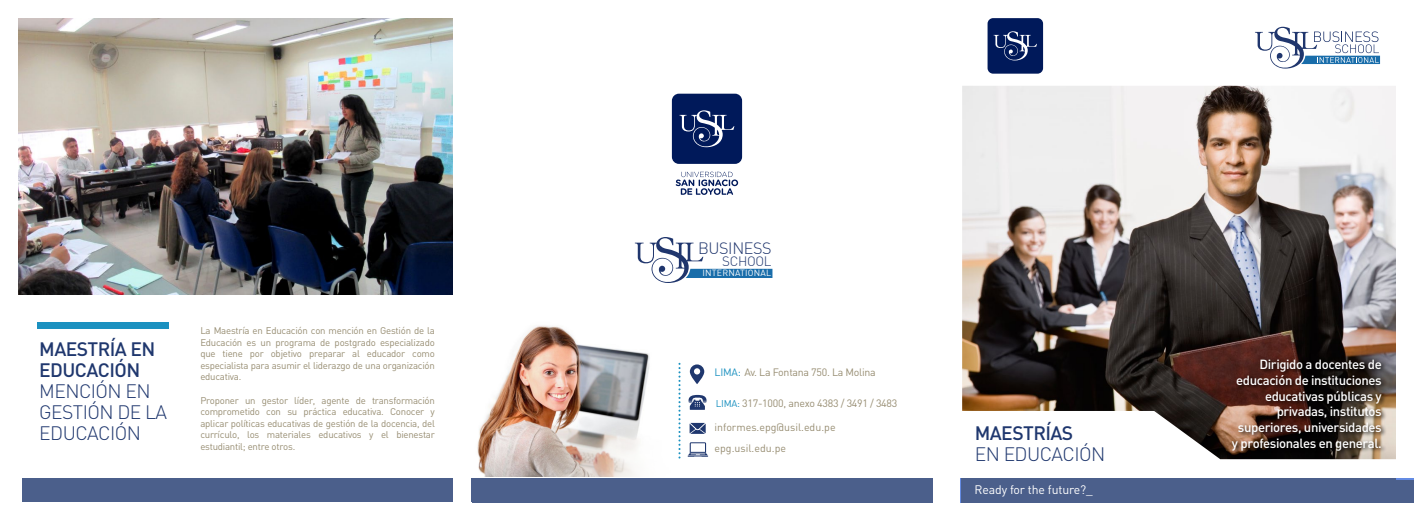
<style>
.page{position:relative;width:1414px;height:521px;background:#fff}
.page>*{position:absolute;margin:0;border:0;box-sizing:border-box;transform-origin:0 0}
.t1{font:300 19.25px/21px "DIN Pro";letter-spacing:-.03em;color:#1f376e}
.t2{font:500 19.25px/21px "DIN Pro";letter-spacing:-.03em;color:#1f376e}
.t3{font:300 16.1px "DIN";letter-spacing:-.025em;color:#20366d}
.t4{font:300 13.39px "DIN";letter-spacing:-.025em;color:#20366d}
.t5{font:500 13.12px/15.8px "DIN Pro";letter-spacing:-.03em;color:#fff;text-align:right}
.t6{font:12.25px "DIN Pro";letter-spacing:-.01em;color:#fff}
.t7{font:10.59px "DIN Pro";letter-spacing:-.025em;color:#978d72}
.t8{font:10.59px "DIN Pro";color:#978d72}
.t9{font:9.62px/11.5px "DIN Pro";letter-spacing:-.025em;color:#978d72;text-align:justify}
.t10{font:8.84px "DIN";letter-spacing:.025em;color:#fff}
.s1{color:#1b91c0}
.s2{font-size:9.8px;color:#1b91c0}
</style>
<div class="page">
<img style="left:18px;top:18px;width:435px;height:276px">
<img style="left:962px;top:86px;width:434px;height:373px">
<svg style="left:1255px;top:27px;width:125px;height:42px"></svg>
<img style="left:1226px;top:354px;width:165px;height:106px">
<div style="left:960px;top:478px;width:454px;height:24px;background:#4b5f8b"></div>
<div style="left:22px;top:478px;width:911px;height:24px;background:#4b5f8b"></div>
<img style="left:477px;top:325px;width:173px;height:152px">
<svg style="left:689px;top:423px;width:17px;height:11px"></svg>
<svg style="left:688px;top:442px;width:20px;height:15px"></svg>
<svg style="left:688px;top:395px;width:18px;height:15px"></svg>
<svg style="left:678px;top:362px;width:2px;height:95px"></svg>
<svg style="left:690px;top:364px;width:14px;height:20px"></svg>
<svg style="left:635px;top:237px;width:137px;height:46px"></svg>
<svg style="left:671px;top:93px;width:72px;height:71px;background:#1f356e"></svg>
<svg style="left:676px;top:172px;width:62px;height:23px"></svg>
<svg style="left:987px;top:18px;width:57px;height:56px;background:#1f346d"></svg>
<div style="left:37px;top:322px;width:132px;height:7px;background:#1b91c0"></div>
<div style="left:453px;top:0;width:18px;height:521px;background:#fff"></div>
<h1 class="t2" style="left:39px;top:338px;width:118px">MAESTRÍA EN<br>EDUCACIÓN</h1>
<h1 class="t1" style="left:39px;top:380px;width:129px">MENCIÓN EN<br>GESTIÓN DE LA<br>EDUCACIÓN</h1>
<p class="t9" style="left:200px;top:324px;width:236px">La Maestría en Educación con mención en Gestión de la Educación es un programa de postgrado especializado que tiene por objetivo preparar al educador como especialista para asumir el liderazgo de una organización educativa.</p>
<p class="t9" style="left:200px;top:394px;width:236px">Proponer un gestor líder, agente de transformación comprometido con su práctica educativa. Conocer y aplicar políticas educativas de gestión de la docencia, del currículo, los materiales educativos y el bienestar estudiantil; entre otros.</p>
<h2 class="t3" style="left:698px;top:238px;width:75px">BUSINESS</h2>
<h3 class="t4" style="left:722px;top:253px;width:51px">SCHOOL</h3>
<p class="t10" style="left:702px;top:267px;width:70px">INTERNATIONAL</p>
<p class="t7" style="left:714px;top:365px;width:163px"><span class="s1">LIMA:</span> Av. La Fontana 750. La Molina</p>
<p class="t7" style="left:716px;top:396px;width:183px"><span class="s2">LIMA:</span> 317-1000, anexo 4383 / 3491 / 3483</p>
<p class="t8" style="left:714px;top:420px;width:123px">informes.epg@usil.edu.pe</p>
<p class="t8" style="left:714px;top:441px;width:73px">epg.usil.edu.pe</p>
<h1 class="t2" style="left:975px;top:422px;width:100px">MAESTRÍAS</h1>
<h1 class="t1" style="left:975px;top:443px;width:132px">EN EDUCACIÓN</h1>
<p class="t6" style="left:974px;top:481px;width:120px">Ready for the future?_</p>
<h3 class="t5" style="left:1232px;top:356px;width:151px">Dirigido a docentes de educación de instituciones educativas públicas y privadas, institutos superiores, universidades y profesionales en general.</h3>
</div>
